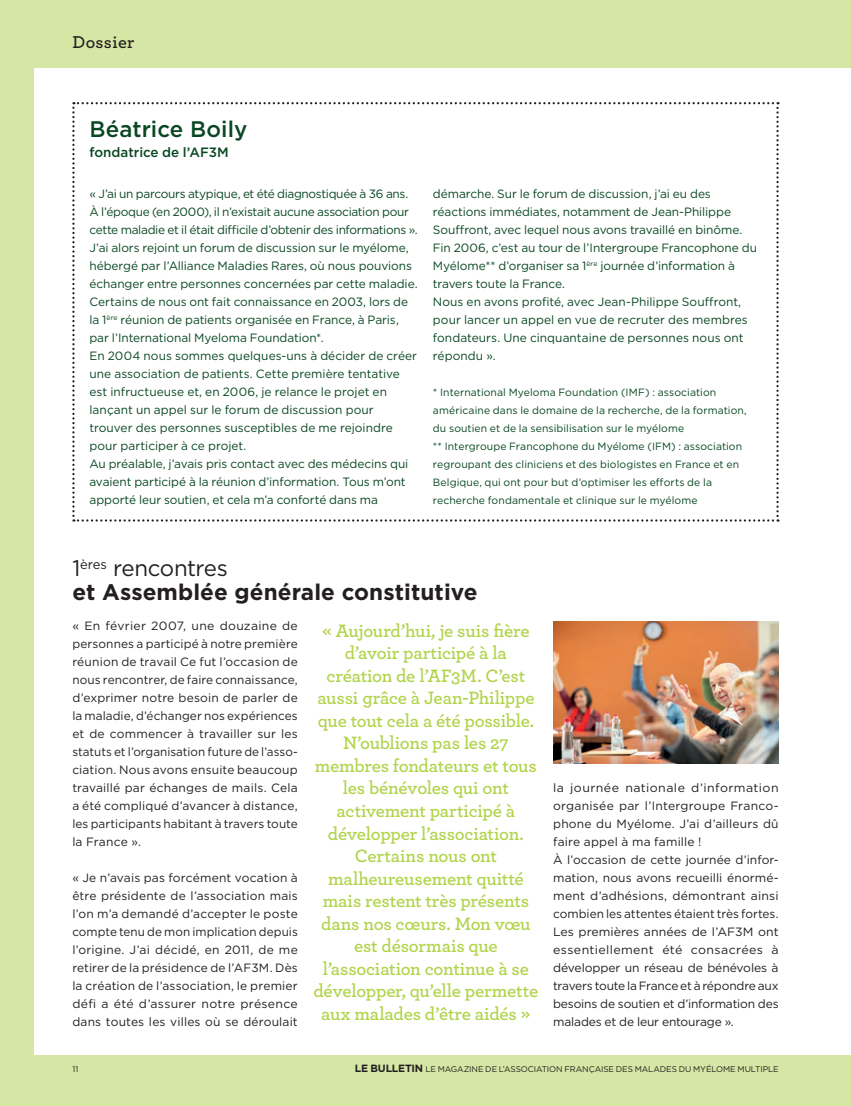
<style>
.page{position:relative;width:851px;height:1106px;background:#fff}
.page>*{position:absolute;margin:0;border:0;box-sizing:border-box;transform-origin:0 0}
.t1{font:700 22.5px/24px "Gotham";letter-spacing:.005em;color:#231f20}
.t2{font:500 22.5px "Gotham";letter-spacing:.005em;color:#094722}
.t3{font:600 18.75px/22.5px "Archer";letter-spacing:-.01em;color:#b1d349;text-align:center}
.t4{font:600 18px "Archer";letter-spacing:.02em;color:#231f20}
.t5{font:500 13.5px "Gotham";color:#094722}
.t6{font:12px/18px "Gotham";letter-spacing:-.005em;color:#094722}
.t7{font:12px/18px "Gotham";letter-spacing:.005em;color:#231f20;text-align:justify}
.t8{font:10.5px/18px "Gotham";letter-spacing:.01em;color:#094722}
.t9{font:8.25px "Gotham";letter-spacing:-.01em;color:#231f20}
.s1{font-weight:400}
.s2{font-weight:700;font-size:10.5px}
</style>
<div class="page">
<div style="left:0;top:0;width:850px;height:1106px;background:#d6e6a4"></div>
<div style="left:34px;top:68px;width:816px;height:986px;background:#fff"></div>
<svg style="left:72px;top:102px;width:706px;height:419px"></svg>
<img style="left:553px;top:622px;width:225px;height:142px">
<h3 class="t4" style="left:72px;top:36px;width:64px">Dossier</h3>
<h1 class="t2" style="left:89px;top:116px;width:159px">Béatrice Boily</h1>
<p class="t5" style="left:89px;top:144px;width:141px">fondatrice de l’AF3M</p>
<p class="t6" style="left:89px;top:185px;width:330px">« J’ai un parcours atypique, et été diagnostiquée à 36 ans.<br>À l’époque (en 2000), il n’existait aucune association pour cette maladie et il était difficile d’obtenir des informations ».<br>J’ai alors rejoint un forum de discussion sur le myélome, hébergé par l’Alliance Maladies Rares, où nous pouvions échanger entre personnes concernées par cette maladie.<br>Certains de nous ont fait connaissance en 2003, lors de la 1<sup>ère</sup> réunion de patients organisée en France, à Paris, par l’International Myeloma Foundation*.<br>En 2004 nous sommes quelques-uns à décider de créer une association de patients. Cette première tentative est infructueuse et, en 2006, je relance le projet en lançant un appel sur le forum de discussion pour trouver des personnes susceptibles de me rejoindre pour participer à ce projet.<br>Au préalable, j’avais pris contact avec des médecins qui avaient participé à la réunion d’information. Tous m’ont apporté leur soutien, et cela m’a conforté dans ma</p>
<p class="t6" style="left:433px;top:185px;width:325px">démarche. Sur le forum de discussion, j’ai eu des réactions immédiates, notamment de Jean-Philippe Souffront, avec lequel nous avons travaillé en binôme.<br>Fin 2006, c’est au tour de l’Intergroupe Francophone du Myélome** d’organiser sa 1<sup>ère</sup> journée d’information à travers toute la France.<br>Nous en avons profité, avec Jean-Philippe Souffront, pour lancer un appel en vue de recruter des membres fondateurs. Une cinquantaine de personnes nous ont répondu ».</p>
<p class="t8" style="left:433px;top:383px;width:315px">* International Myeloma Foundation (IMF) : association américaine dans le domaine de la recherche, de la formation, du soutien et de la sensibilisation sur le myélome<br>** Intergroupe Francophone du Myélome (IFM) : association regroupant des cliniciens et des biologistes en France et en Belgique, qui ont pour but d’optimiser les efforts de la recherche fondamentale et clinique sur le myélome</p>
<h1 class="t1" style="left:72px;top:557px;width:406px"><span class="s1">1</span><sup>ères</sup> <span class="s1">rencontres<br></span>et Assemblée générale constitutive</h1>
<p class="t7" style="left:72px;top:617px;width:227px">« En février 2007, une douzaine de personnes a participé à notre première réunion de travail Ce fut l’occasion de nous rencontrer, de faire connaissance, d’exprimer notre besoin de parler de la maladie, d’échanger nos expériences et de commencer à travailler sur les statuts et l’organisation future de l’asso&shy;ciation. Nous avons ensuite beaucoup travaillé par échanges de mails. Cela a été compliqué d’avancer à distance, les participants habitant à travers toute la France ».</p>
<p class="t7" style="left:72px;top:869px;width:227px">« Je n’avais pas forcément vocation à être présidente de l’association mais l’on m’a demandé d’accepter le poste compte tenu de mon implication depuis l’origine. J’ai décidé, en 2011, de me retirer de la présidence de l’AF3M. Dès la création de l’association, le premier défi a été d’assurer notre présence dans toutes les villes où se déroulait</p>
<p class="t3" style="left:313px;top:621px;width:226px">« Aujourd’hui, je suis fière d’avoir participé à la création de l’AF3M. C’est aussi grâce à Jean-Philippe que tout cela a été possible.<br>N’oublions pas les 27 membres fondateurs et tous les bénévoles qui ont activement participé à développer l’association.<br>Certains nous ont malheureusement quitté mais restent très présents dans nos cœurs. Mon vœu est désormais que l’association continue à se développer, qu’elle permette aux malades d’être aidés »</p>
<p class="t7" style="left:553px;top:779px;width:227px;text-align:left">la journée nationale d’information organisée par l’Intergroupe Franco&shy;phone du Myélome. J’ai d’ailleurs dû faire appel à ma famille !<br>À l’occasion de cette journée d’infor&shy;mation, nous avons recueilli énormé&shy;ment d’adhésions, démontrant ainsi combien les attentes étaient très fortes.<br>Les premières années de l’AF3M ont essentiellement été consacrées à développer un réseau de bénévoles à travers toute la France et à répondre aux besoins de soutien et d’information des malades et de leur entourage ».</p>
<p class="t9" style="left:72px;top:1064px;width:8px">11</p>
<p class="t9" style="left:355px;top:1064px;width:425px"><span class="s2">LE BULLETIN</span> LE MAGAZINE DE L’ASSOCIATION FRANÇAISE DES MALADES DU MYÉLOME MULTIPLE</p>
</div>
